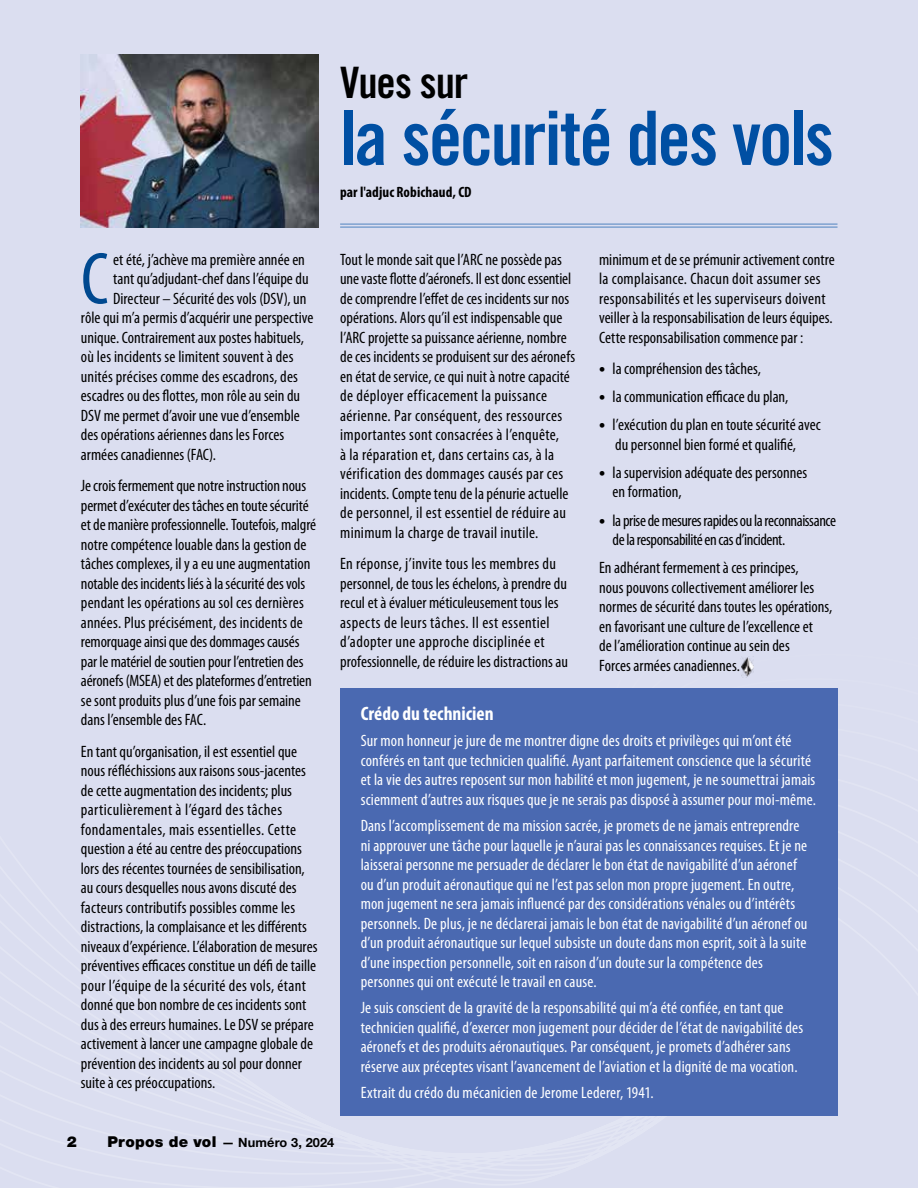
<style>
.page{position:relative;width:918px;height:1188px;background:#dbdef0}
.page>*{position:absolute;margin:0;border:0;box-sizing:border-box;transform-origin:0 0}
.t1{font:75.15px "Trade Gothic LT Std Bd Cn 20";letter-spacing:-.03em;color:#004fa3}
.t2{font:condensed 74.4px "Myriad Pro";color:#004990}
.t3{font:43.35px "Trade Gothic LT Std Bd Cn 20";letter-spacing:-.02em;color:#000}
.t4{font:700 condensed 19.5px "Myriad Pro";color:#fff}
.t5{font:condensed 16.5px/19.5px "Myriad Pro";color:#000}
.t6{font:condensed 16.5px/19.5px "Myriad Pro";letter-spacing:.01em;color:#fff}
.t7{font:condensed 16.5px/19.5px "Myriad Pro";letter-spacing:-.025em;color:#000}
.t8{font:700 condensed 15px "Myriad Pro";letter-spacing:.005em;color:#000}
.t9{font:900 15px "Helvetica Neue LT Std";color:#000}
.t10{font:700 12.75px "Helvetica Neue LT Std";letter-spacing:.01em;color:#000}
.s1{font-weight:700;font-stretch:normal;font-size:18px}
.s2{font-weight:900;font-size:15px}
</style>
<div class="page">
<hr style="left:340px;top:223px;width:498px;height:2px;background:#004fa3">
<hr style="left:340px;top:226px;width:498px;height:2px;background:#004fa3">
<img style="left:81px;top:55px;width:238px;height:173px">
<div style="left:340px;top:688px;width:498px;height:428px;background:#4a69b1"></div>
<img style="left:741px;top:656px;width:13px;height:21px">
<h2 class="t2" style="left:81px;top:234px;width:29px">C</h2>
<p class="t5" style="left:113px;top:249px;width:193px">et été, j’achève ma première année en</p>
<p class="t5" style="left:113px;top:269px;width:197px">tant qu’adjudant-chef dans l’équipe du</p>
<p class="t5" style="left:113px;top:288px;width:195px">Directeur – Sécurité des vols (DSV), un</p>
<p class="t5" style="left:81px;top:308px;width:234px">rôle qui m’a permis d’acquérir une perspective</p>
<p class="t5" style="left:81px;top:327px;width:225px">unique. Contrairement aux postes habituels,</p>
<p class="t5" style="left:81px;top:347px;width:214px">où les incidents se limitent souvent à des</p>
<p class="t5" style="left:81px;top:366px;width:219px">unités précises comme des escadrons, des</p>
<p class="t5" style="left:81px;top:386px;width:221px">escadres ou des flottes, mon rôle au sein du</p>
<p class="t5" style="left:81px;top:405px;width:220px">DSV me permet d’avoir une vue d’ensemble</p>
<p class="t5" style="left:81px;top:425px;width:205px">des opérations aériennes dans les Forces</p>
<p class="t5" style="left:81px;top:444px;width:137px">armées canadiennes (FAC).</p>
<p class="t5" style="left:81px;top:476px;width:237px">Je crois fermement que notre instruction nous permet d’exécuter des tâches en toute sécurité et de manière professionnelle. Toutefois, malgré notre compétence louable dans la gestion de tâches complexes, il y a eu une augmentation notable des incidents liés à la sécurité des vols pendant les opérations au sol ces dernières années. Plus précisément, des incidents de remorquage ainsi que des dommages causés par le matériel de soutien pour l’entretien des aéronefs (MSEA) et des plateformes d’entretien se sont produits plus d’une fois par semaine dans l’ensemble des FAC.</p>
<p class="t5" style="left:81px;top:741px;width:238px">En tant qu’organisation, il est essentiel que nous réfléchissions aux raisons sous-jacentes de cette augmentation des incidents; plus particulièrement à l’égard des tâches fondamentales, mais essentielles. Cette question a été au centre des préoccupations lors des récentes tournées de sensibilisation, au cours desquelles nous avons discuté des facteurs contributifs possibles comme les distractions, la complaisance et les différents niveaux d’expérience. L’élaboration de mesures préventives efficaces constitue un défi de taille pour l’équipe de la sécurité des vols, étant donné que bon nombre de ces incidents sont dus à des erreurs humaines. Le DSV se prépare activement à lancer une campagne globale de prévention des incidents au sol pour donner suite à ces préoccupations.</p>
<h3 class="t3" style="left:340px;top:57px;width:130px">Vues sur</h3>
<h1 class="t1" style="left:340px;top:93px;width:495px">la sécurité des vols</h1>
<p class="t8" style="left:340px;top:183px;width:133px">par l'adjuc Robichaud, CD</p>
<p class="t5" style="left:599px;top:249px;width:237px">minimum et de se prémunir activement contre la complaisance. Chacun doit assumer ses responsabilités et les superviseurs doivent veiller à la responsabilisation de leurs équipes.<br>Cette responsabilisation commence par :</p>
<p class="t5" style="left:599px;top:359px;width:163px"><span class="s1">•</span> la compréhension des tâches,</p>
<p class="t5" style="left:599px;top:387px;width:191px"><span class="s1">•</span> la communication efficace du plan,</p>
<p class="t5" style="left:599px;top:415px;width:223px;text-align:center"><span class="s1">•</span> l’exécution du plan en toute sécurité avec du personnel bien formé et qualifié,</p>
<p class="t5" style="left:613px;top:463px;width:196px;text-indent:-14px"><span class="s1">•</span> la supervision adéquate des personnes en formation,</p>
<p class="t7" style="left:613px;top:510px;width:225px;text-indent:-14px"><span class="s1">•</span> la prise de mesures rapides ou la reconnaissance de la responsabilité en cas d’incident.</p>
<p class="t5" style="left:599px;top:558px;width:235px">En adhérant fermement à ces principes,<br>nous pouvons collectivement améliorer les normes de sécurité dans toutes les opérations, en favorisant une culture de l’excellence et<br>de l’amélioration continue au sein des<br>Forces armées canadiennes.</p>
<p class="t5" style="left:340px;top:249px;width:237px">Tout le monde sait que l’ARC ne possède pas une vaste flotte d’aéronefs. Il est donc essentiel de comprendre l’effet de ces incidents sur nos opérations. Alors qu’il est indispensable que l’ARC projette sa puissance aérienne, nombre de ces incidents se produisent sur des aéronefs en état de service, ce qui nuit à notre capacité de déployer efficacement la puissance aérienne. Par conséquent, des ressources importantes sont consacrées à l’enquête,<br>à la réparation et, dans certains cas, à la vérification des dommages causés par ces incidents. Compte tenu de la pénurie actuelle de personnel, il est essentiel de réduire au minimum la charge de travail inutile.</p>
<p class="t5" style="left:340px;top:554px;width:229px">En réponse, j’invite tous les membres du personnel, de tous les échelons, à prendre du recul et à évaluer méticuleusement tous les aspects de leurs tâches. Il est essentiel d’adopter une approche disciplinée et professionnelle, de réduire les distractions au</p>
<p class="t4" style="left:361px;top:701px;width:134px">Crédo du technicien</p>
<p class="t6" style="left:361px;top:731px;width:457px">Sur mon honneur je jure de me montrer digne des droits et privilèges qui m’ont été conférés en tant que technicien qualifié. Ayant parfaitement conscience que la sécurité et la vie des autres reposent sur mon habilité et mon jugement, je ne soumettrai jamais sciemment d’autres aux risques que je ne serais pas disposé à assumer pour moi-même.</p>
<p class="t6" style="left:361px;top:816px;width:448px">Dans l’accomplissement de ma mission sacrée, je promets de ne jamais entreprendre ni approuver une tâche pour laquelle je n’aurai pas les connaissances requises. Et je ne laisserai personne me persuader de déclarer le bon état de navigabilité d’un aéronef ou d’un produit aéronautique qui ne l’est pas selon mon propre jugement. En outre, mon jugement ne sera jamais influencé par des considérations vénales ou d’intérêts personnels. De plus, je ne déclarerai jamais le bon état de navigabilité d’un aéronef ou d’un produit aéronautique sur lequel subsiste un doute dans mon esprit, soit à la suite d’une inspection personnelle, soit en raison d’un doute sur la compétence des personnes qui ont exécuté le travail en cause.</p>
<p class="t6" style="left:361px;top:998px;width:444px">Je suis conscient de la gravité de la responsabilité qui m’a été confiée, en tant que technicien qualifié, d’exercer mon jugement pour décider de l’état de navigabilité des aéronefs et des produits aéronautiques. Par conséquent, je promets d’adhérer sans réserve aux préceptes visant l’avancement de l’aviation et la dignité de ma vocation.</p>
<p class="t6" style="left:361px;top:1083px;width:294px">Extrait du crédo du mécanicien de Jerome Lederer, 1941.</p>
<p class="t9" style="left:67px;top:1133px;width:12px">2</p>
<p class="t10" style="left:107px;top:1134px;width:228px"><span class="s2">Propos de vol</span> — Numéro 3, 2024</p>
</div>
